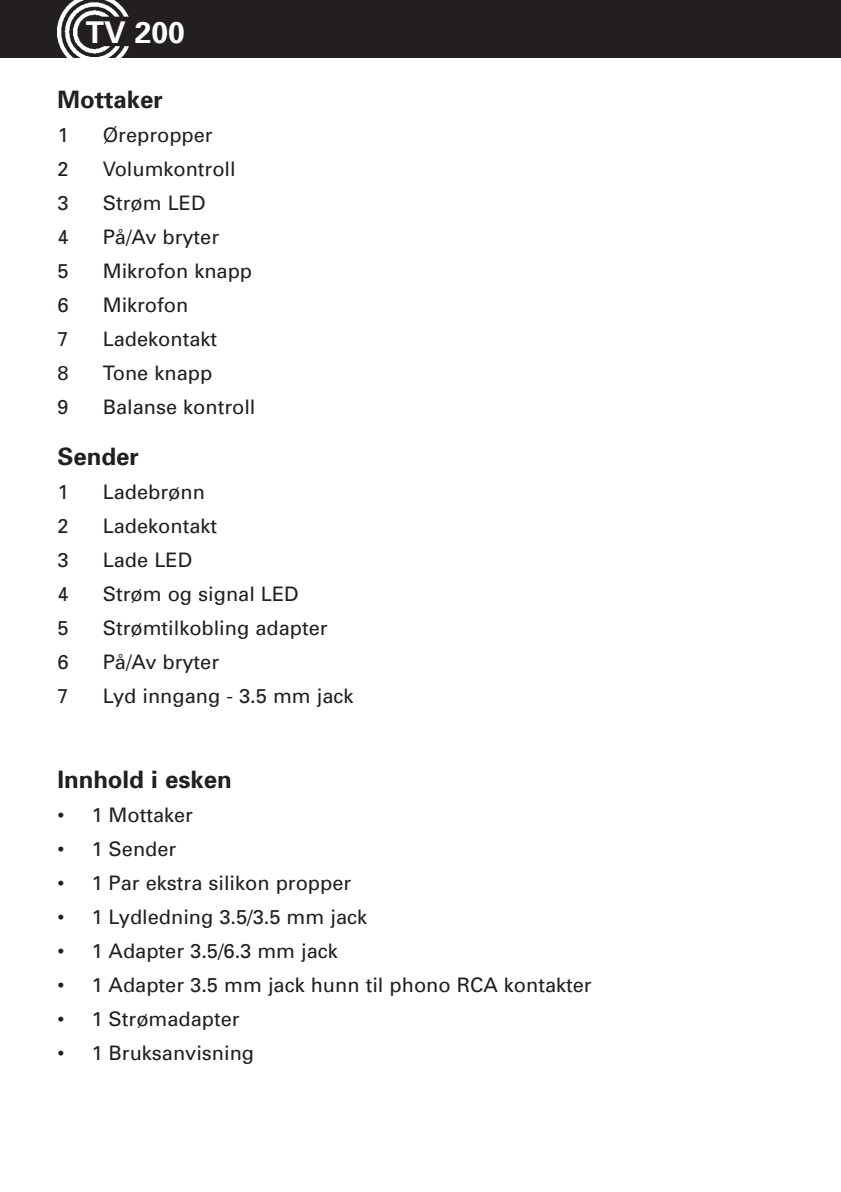
<style>
.page{position:relative;width:841px;height:1192px;background:#fff}
.page>*{position:absolute;margin:0;border:0;box-sizing:border-box;transform-origin:0 0}
.t1{font:700 30px "Univers";color:#fff}
.t2{font:700 24px "Univers";color:#231f20}
.t3{font:700 21px "Univers";color:#fff}
.t4{font:20px "Univers";color:#231f20}
</style>
<div class="page">
<div style="left:0;top:0;width:840px;height:57px;background:#231f20"></div>
<img style="left:57px;top:0;width:72px;height:57px">
<h1 class="t1" style="left:86px;top:21px;width:101px">ÜTV 200</h1>
<p class="t3" style="left:109px;top:27px;width:104px">BERSICHT</p>
<p class="t2" style="left:57px;top:91px;width:107px">Mottaker</p>
<p class="t4" style="left:57px;top:128px;width:13px">1</p>
<p class="t4" style="left:103px;top:128px;width:111px">Ørepropper</p>
<p class="t4" style="left:57px;top:162px;width:13px">2</p>
<p class="t4" style="left:103px;top:162px;width:134px">Volumkontroll</p>
<p class="t4" style="left:57px;top:196px;width:13px">3</p>
<p class="t4" style="left:103px;top:196px;width:104px">Strøm LED</p>
<p class="t4" style="left:57px;top:230px;width:13px">4</p>
<p class="t4" style="left:103px;top:230px;width:118px">På/Av bryter</p>
<p class="t4" style="left:57px;top:264px;width:13px">5</p>
<p class="t4" style="left:103px;top:264px;width:151px">Mikrofon knapp</p>
<p class="t4" style="left:57px;top:298px;width:13px">6</p>
<p class="t4" style="left:103px;top:298px;width:87px">Mikrofon</p>
<p class="t4" style="left:57px;top:332px;width:13px">7</p>
<p class="t4" style="left:103px;top:332px;width:116px">Ladekontakt</p>
<p class="t4" style="left:57px;top:366px;width:13px">8</p>
<p class="t4" style="left:103px;top:366px;width:111px">Tone knapp</p>
<p class="t4" style="left:57px;top:400px;width:13px">9</p>
<p class="t4" style="left:103px;top:400px;width:154px">Balanse kontroll</p>
<p class="t2" style="left:57px;top:448px;width:83px">Sender</p>
<p class="t4" style="left:57px;top:485px;width:13px">1</p>
<p class="t4" style="left:103px;top:485px;width:104px">Ladebrønn</p>
<p class="t4" style="left:57px;top:519px;width:13px">2</p>
<p class="t4" style="left:103px;top:519px;width:116px">Ladekontakt</p>
<p class="t4" style="left:57px;top:553px;width:13px">3</p>
<p class="t4" style="left:103px;top:553px;width:91px">Lade LED</p>
<p class="t4" style="left:57px;top:587px;width:13px">4</p>
<p class="t4" style="left:103px;top:587px;width:197px">Strøm og signal LED</p>
<p class="t4" style="left:57px;top:621px;width:13px">5</p>
<p class="t4" style="left:103px;top:621px;width:226px">Strømtilkobling adapter</p>
<p class="t4" style="left:57px;top:655px;width:13px">6</p>
<p class="t4" style="left:103px;top:655px;width:118px">På/Av bryter</p>
<p class="t4" style="left:57px;top:689px;width:13px">7</p>
<p class="t4" style="left:103px;top:689px;width:252px">Lyd inngang - 3.5 mm jack</p>
<p class="t2" style="left:57px;top:771px;width:176px">Innhold i esken</p>
<p class="t4" style="left:57px;top:808px;width:137px">• 1 Mottaker</p>
<p class="t4" style="left:57px;top:842px;width:120px">• 1 Sender</p>
<p class="t4" style="left:57px;top:876px;width:295px">• 1 Par ekstra silikon propper</p>
<p class="t4" style="left:57px;top:910px;width:311px">• 1 Lydledning 3.5/3.5 mm jack</p>
<p class="t4" style="left:57px;top:944px;width:282px">• 1 Adapter 3.5/6.3 mm jack</p>
<p class="t4" style="left:57px;top:978px;width:535px">• 1 Adapter 3.5 mm jack hunn til phono RCA kontakter</p>
<p class="t4" style="left:57px;top:1012px;width:184px">• 1 Strømadapter</p>
<p class="t4" style="left:57px;top:1046px;width:198px">• 1 Bruksanvisning</p>
</div>
